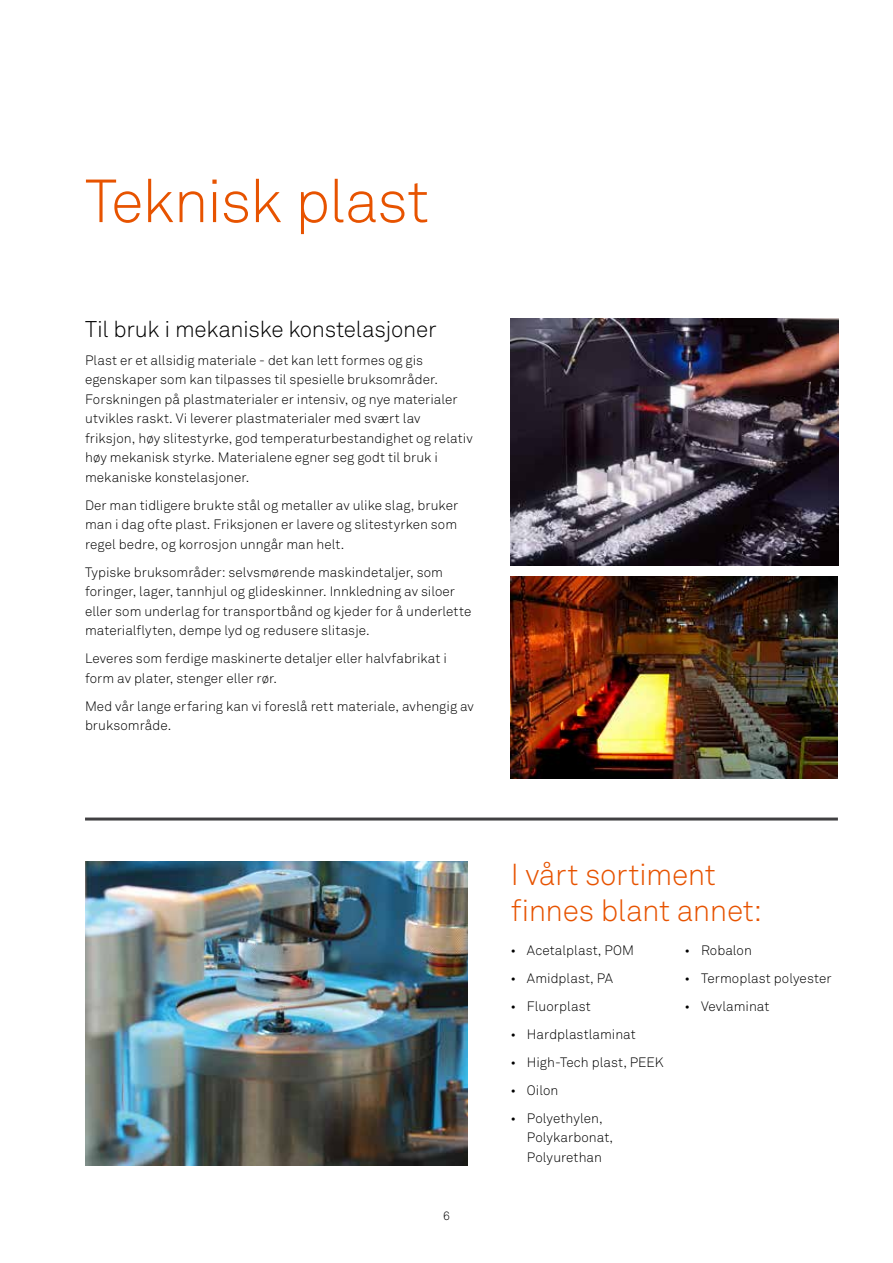
<style>
.page{position:relative;width:893px;height:1263px;background:#fff}
.page>*{position:absolute;margin:0;border:0;box-sizing:border-box;transform-origin:0 0}
.t1{font:60px "Akkurat Light Pro";letter-spacing:-.02em;color:#e75300}
.t2{font:30px/36px "Akkurat Light Pro";letter-spacing:-.015em;color:#e75300}
.t3{font:22.5px "Akkurat Light Pro";letter-spacing:-.01em;color:#000}
.t4{font:13.5px/19.5px "Akkurat Light Pro";letter-spacing:.005em;color:#000}
.t5{font:12px "Akkurat Light Pro";color:#000}
</style>
<div class="page">
<img style="left:510px;top:576px;width:328px;height:202px">
<img style="left:85px;top:861px;width:383px;height:304px">
<hr style="left:85px;top:817px;width:753px;height:3px;background:#414042">
<img style="left:511px;top:319px;width:327px;height:247px">
<h1 class="t1" style="left:85px;top:166px;width:346px">Teknisk plast</h1>
<h3 class="t3" style="left:85px;top:315px;width:353px">Til bruk i mekaniske konstelasjoner</h3>
<p class="t4" style="left:85px;top:350px;width:389px">Plast er et allsidig materiale - det kan lett formes og gis egenskaper som kan tilpasses til spesielle bruksområder.<br>Forskningen på plastmaterialer er intensiv, og nye materialer utvikles raskt. Vi leverer plastmaterialer med svært lav friksjon, høy slitestyrke, god temperaturbestandighet og relativ høy mekanisk styrke. Materialene egner seg godt til bruk i mekaniske konstelasjoner.</p>
<p class="t4" style="left:85px;top:495px;width:375px;text-align:justify">Der man tidligere brukte stål og metaller av ulike slag, bruker man i dag ofte plast. Friksjonen er lavere og slitestyrken som regel bedre, og korrosjon unngår man helt.</p>
<p class="t4" style="left:85px;top:562px;width:388px">Typiske bruksområder: selvsmørende maskindetaljer, som foringer, lager, tannhjul og glideskinner. Innkledning av siloer eller som underlag for transportbånd og kjeder for å underlette materialflyten, dempe lyd og redusere slitasje.</p>
<p class="t4" style="left:85px;top:649px;width:363px">Leveres som ferdige maskinerte detaljer eller halvfabrikat i form av plater, stenger eller rør.</p>
<p class="t4" style="left:85px;top:696px;width:390px">Med vår lange erfaring kan vi foreslå rett materiale, avhengig av bruksområde.</p>
<p class="t5" style="left:443px;top:1209px;width:8px">6</p>
<h2 class="t2" style="left:511px;top:857px;width:253px">I vårt sortiment finnes blant annet:</h2>
<p class="t4" style="left:685px;top:940px;width:69px">• Robalon</p>
<p class="t4" style="left:685px;top:968px;width:148px">• Termoplast polyester</p>
<p class="t4" style="left:685px;top:996px;width:86px">• Vevlaminat</p>
<p class="t4" style="left:510px;top:940px;width:125px">• Acetalplast, POM</p>
<p class="t4" style="left:510px;top:968px;width:104px">• Amidplast, PA</p>
<p class="t4" style="left:510px;top:996px;width:82px">• Fluorplast</p>
<p class="t4" style="left:510px;top:1024px;width:127px">• Hardplastlaminat</p>
<p class="t4" style="left:510px;top:1052px;width:155px">• High-Tech plast, PEEK</p>
<p class="t4" style="left:510px;top:1080px;width:49px">• Oilon</p>
<p class="t4" style="left:527px;top:1108px;width:88px;text-indent:-16px">• Polyethylen,<br>Polykarbonat,<br>Polyurethan</p>
</div>
